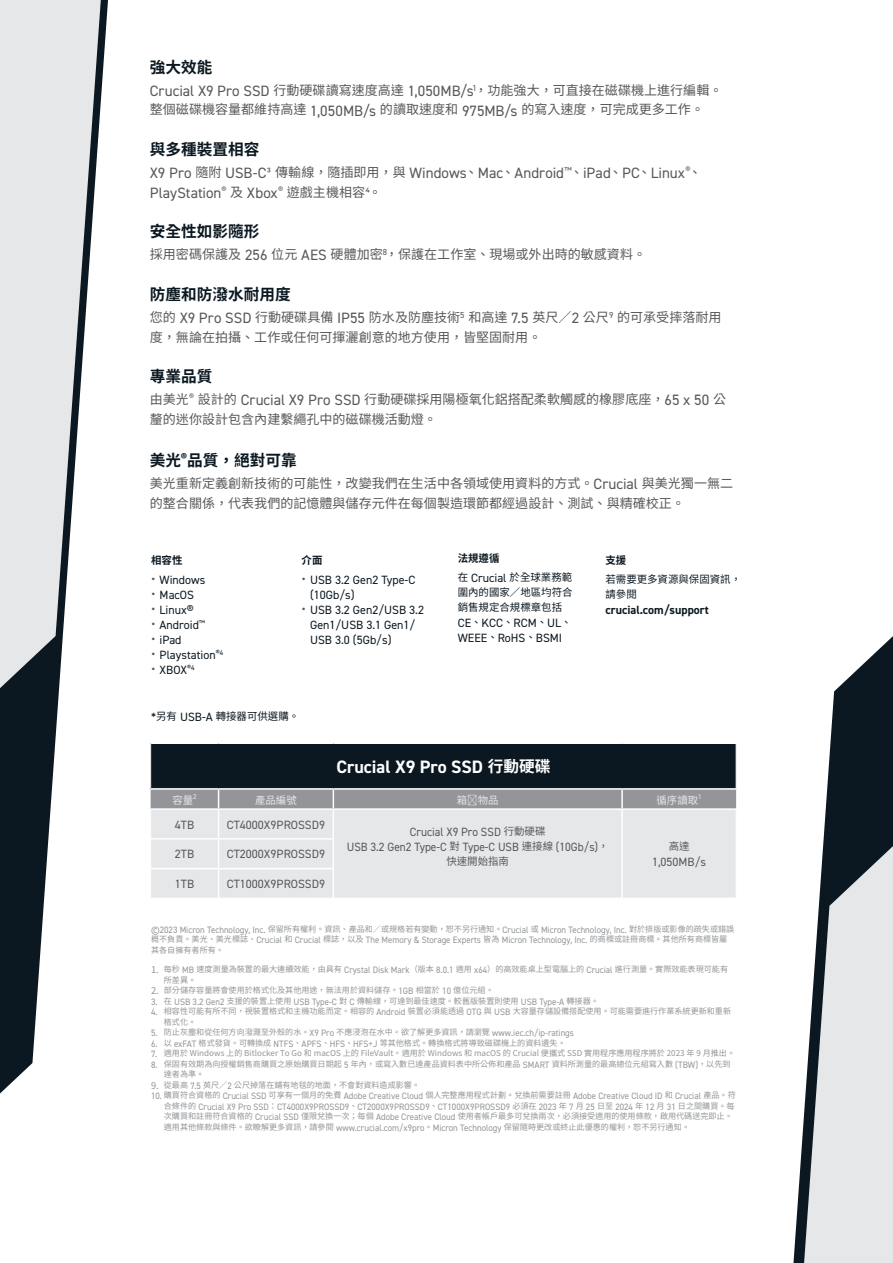
<style>
.page{position:relative;width:893px;height:1263px;background:#fff}
.page>*{position:absolute;margin:0;border:0;box-sizing:border-box;transform-origin:0 0}
.Table_Header{font:700 18px "DIN2014";color:#fff}
.bulleted_list_sml{font:700 15.6px "Noto Sans TC";color:#0b1821}
.bulleted_list_sml-2{font:15px/19.5px "DIN2014";color:#57585a}
.bulleted_list_sml-3{font:13.05px/19.5px "Noto Sans TC";color:#57585a}
.t1{font:12px/15px "DIN2014";color:#0b1821}
.none{font:12px "DIN2014";color:#57585a}
.none-2{font:12px "DIN2014";color:#57585a;scale:.95 1}
.t2{font:700 12px "DIN2014";color:#0b1821}
.t3{font:10.5px/15px "Noto Sans TC";color:#0b1821;text-align:justify}
.none-3{font:10.5px "Noto Sans TC";color:#e6e7e9}
.t4{font:700 10.5px "Noto Sans TC";color:#0b1821}
.none-4{font:10.5px "Noto Sans TC";color:#57585a}
.Legal{font:9.3px/10.5px "DIN2014";color:#939598;scale:.95 1}
.Legal-2{font:8.1px/10.5px "Noto Sans TC";color:#939598}
.s1{font-family:"DIN2014";font-size:15px}
.s2{font-family:"Noto Sans TC";font-size:13.05px}
.s3{font-size:15px;color:#57585a}
.s4{font-family:"DIN2014";font-size:12px}
.s5{font-family:"Noto Sans TC";font-size:10.5px}
.s6{font-family:"Noto Sans TC";font-size:15.6px}
.s7{font-family:"Noto Sans TC";font-size:8.1px}
.s8{font-size:9.3px}
.s9{font-family:"DIN2014";font-size:9.3px}
</style>
<div class="page">
<svg style="left:0;top:0;width:108px;height:1093px"></svg>
<svg style="left:0;top:0;width:101px;height:688px;fill:#e6e7e9"></svg>
<svg style="left:793px;top:636px;width:100px;height:627px"></svg>
<svg style="left:804px;top:846px;width:89px;height:417px;background:#c7cacd"></svg>
<div style="left:151px;top:743px;width:585px;height:46px;background:#0b1821"></div>
<hr style="left:736px;top:744px;width:1px;height:44px;background:#e6e7e9">
<hr style="left:150px;top:743px;width:69px;height:1px;background:#fff">
<hr style="left:219px;top:743px;width:114px;height:1px;background:#fff">
<hr style="left:333px;top:743px;width:289px;height:1px;background:#fff">
<hr style="left:622px;top:743px;width:114px;height:1px;background:#fff">
<hr style="left:150px;top:788px;width:69px;height:2px;background:#fff">
<hr style="left:219px;top:788px;width:114px;height:2px;background:#fff">
<hr style="left:333px;top:788px;width:289px;height:2px;background:#fff">
<hr style="left:622px;top:788px;width:114px;height:2px;background:#fff">
<svg style="left:150px;top:789px;width:587px;height:109px;background:#d8d9db"></svg>
<hr style="left:150px;top:808px;width:69px;height:2px;background:#fff">
<hr style="left:219px;top:808px;width:114px;height:2px;background:#fff">
<hr style="left:333px;top:808px;width:289px;height:2px;background:#fff">
<hr style="left:622px;top:808px;width:114px;height:2px;background:#fff">
<p class="bulleted_list_sml" style="left:150px;top:58px;width:64px">強大效能</p>
<p class="bulleted_list_sml-3" style="left:150px;top:81px;width:574px"><span class="s1">Crucial X9 Pro SSD</span> 行動硬碟讀寫速度高達 <span class="s1">1,050MB/s</span><sup>1</sup>，功能強大，可直接在磁碟機上進行編輯。整個磁碟機容量都維持高達 <span class="s1">1,050MB/s</span> 的讀取速度和 <span class="s1">975MB/s</span> 的寫入速度，可完成更多工作。</p>
<p class="bulleted_list_sml" style="left:150px;top:140px;width:111px">與多種裝置相容</p>
<p class="bulleted_list_sml-2" style="left:150px;top:163px;width:553px">X9 Pro <span class="s2">隨附</span> USB-C³ <span class="s2">傳輸線，隨插即用，與</span> Windows<span class="s2">、</span>Mac<span class="s2">、</span>Android<sup>™</sup><span class="s2">、</span>iPad<span class="s2">、</span>PC<span class="s2">、</span>Linux<sup>®</sup><span class="s2">、<br></span>PlayStation<sup>®</sup> <span class="s2">及</span> Xbox<sup>®</sup> <span class="s2">遊戲主機相容</span>⁴<span class="s2">。</span></p>
<p class="bulleted_list_sml" style="left:150px;top:223px;width:111px">安全性如影隨形</p>
<p class="bulleted_list_sml-3" style="left:150px;top:245px;width:498px">採用密碼保護及 <span class="s1">256</span> 位元 <span class="s1">AES</span> 硬體加密<sup>8</sup>，保護在工作室、現場或外出時的敏感資料。</p>
<p class="bulleted_list_sml" style="left:150px;top:285px;width:142px">防塵和防潑水耐用度</p>
<p class="bulleted_list_sml-3" style="left:150px;top:308px;width:573px">您的 <span class="s1">X9 Pro SSD</span> 行動硬碟具備 <span class="s1">IP55</span> 防水及防塵技術<sup>5</sup> 和高達 <span class="s1">7.5</span> 英尺／<span class="s1">2</span> 公尺<sup>9</sup> 的可承受摔落耐用度，無論在拍攝、工作或任何可揮灑創意的地方使用，皆堅固耐用。</p>
<p class="bulleted_list_sml" style="left:150px;top:368px;width:64px">專業品質</p>
<p class="bulleted_list_sml-3" style="left:150px;top:390px;width:578px">由美光<sup>®</sup> 設計的 <span class="s1">Crucial X9 Pro SSD</span> 行動硬碟採用陽極氧化鋁搭配柔軟觸感的橡膠底座，<span class="s1">65 x 50</span> 公釐的迷你設計包含內建繫繩孔中的磁碟機活動燈。</p>
<p class="bulleted_list_sml" style="left:150px;top:451px;width:148px">美光<sup>®</sup>品質，絕對可靠</p>
<p class="bulleted_list_sml-3" style="left:150px;top:474px;width:585px">美光重新定義創新技術的可能性，改變我們在生活中各領域使用資料的方式。<span class="s1">Crucial</span> 與美光獨一無二的整合關係，代表我們的記憶體與儲存元件在每個製造環節都經過設計、測試、與精確校正。</p>
<p class="t4" style="left:151px;top:554px;width:33px">相容性</p>
<p class="t1" style="left:151px;top:572px;width:56px"><span class="s3">•</span> Windows</p>
<p class="t1" style="left:151px;top:587px;width:44px"><span class="s3">•</span> MacOS</p>
<p class="t1" style="left:151px;top:602px;width:44px"><span class="s3">•</span> Linux®</p>
<p class="t1" style="left:151px;top:617px;width:56px"><span class="s3">•</span> Android<sup>™</sup></p>
<p class="t1" style="left:151px;top:632px;width:32px"><span class="s3">•</span> iPad</p>
<p class="t1" style="left:151px;top:647px;width:74px"><span class="s3">•</span> Playstation<sup>®4</sup></p>
<p class="t1" style="left:151px;top:662px;width:45px"><span class="s3">•</span> XBOX<sup>®4</sup></p>
<p class="t4" style="left:302px;top:554px;width:22px">介面</p>
<p class="t1" style="left:310px;top:572px;width:107px;text-indent:-9px"><span class="s3">•</span> USB 3.2 Gen2 Type-C (10Gb/s)</p>
<p class="t1" style="left:310px;top:602px;width:115px;text-indent:-9px"><span class="s3">•</span> USB 3.2 Gen2/USB 3.2<br>Gen1/USB 3.1 Gen1/<br>USB 3.0 (5Gb/s)</p>
<p class="t3" style="left:151px;top:708px;width:150px"><span class="s4">*</span>另有 <span class="s4">USB-A</span> 轉接器可供選購。</p>
<p class="t4" style="left:458px;top:552px;width:43px">法規遵循</p>
<p class="t3" style="left:458px;top:570px;width:116px">在 <span class="s4">Crucial</span> 於全球業務範圍內的國家／地區均符合銷售規定合規標章包括</p>
<p class="t1" style="left:458px;top:615px;width:115px">CE<span class="s5">、</span>KCC<span class="s5">、</span>RCM<span class="s5">、</span>UL<span class="s5">、<br></span>WEEE<span class="s5">、</span>RoHS<span class="s5">、</span>BSMI</p>
<p class="Table_Header" style="left:336px;top:755px;width:215px">Crucial X9 Pro SSD <span class="s6">行動硬碟</span></p>
<p class="t4" style="left:605px;top:554px;width:22px">支援</p>
<p class="t3" style="left:605px;top:572px;width:137px">若需要更多資源與保固資訊，請參閱</p>
<p class="t2" style="left:605px;top:602px;width:105px">crucial.com/support</p>
<p class="none-3" style="left:172px;top:794px;width:26px">容量<sup>2</sup></p>
<p class="none-3" style="left:255px;top:794px;width:43px">產品編號</p>
<p class="none-3" style="left:457px;top:794px;width:43px">箱内物品</p>
<p class="none-3" style="left:656px;top:794px;width:47px">循序讀取<sup>1</sup></p>
<p class="none" style="left:175px;top:817px;width:21px">4TB</p>
<p class="none" style="left:227px;top:817px;width:100px">CT4000X9PROSSD9</p>
<p class="none-2" style="left:410px;top:824px;width:144px">Crucial X9 Pro SSD <span class="s5">行動硬碟</span></p>
<p class="none-2" style="left:347px;top:839px;width:277px">USB 3.2 Gen2 Type-C <span class="s5">對</span> Type-C USB <span class="s5">連接線</span> (10Gb/s)<span class="s5">，</span></p>
<p class="none-4" style="left:446px;top:855px;width:64px">快速開始指南</p>
<p class="none-4" style="left:669px;top:840px;width:22px">高達</p>
<p class="none" style="left:652px;top:854px;width:56px">1,050MB/s</p>
<p class="none" style="left:175px;top:847px;width:21px">2TB</p>
<p class="none" style="left:227px;top:847px;width:100px">CT2000X9PROSSD9</p>
<p class="none" style="left:175px;top:876px;width:21px">1TB</p>
<p class="none" style="left:227px;top:876px;width:100px">CT1000X9PROSSD9</p>
<p class="Legal" style="left:151px;top:924px;width:615px">©2023 Micron Technology, Inc. <span class="s7">保留所有權利。資訊、產品和／或規格若有變動，恕不另行通知。</span>Crucial <span class="s7">或</span> Micron Technology, Inc. <span class="s7">對於排版或影像的疏失或錯誤概不負責。美光、美光標誌、</span>Crucial <span class="s7">和</span> Crucial <span class="s7">標誌，以及</span> The Memory &amp; Storage Experts <span class="s7">皆為</span> Micron Technology, Inc. <span class="s7">的商標或註冊商標。其他所有商標皆屬</span></p>
<p class="Legal-2" style="left:151px;top:945px;width:74px">其各自擁有者所有。</p>
<p class="Legal-2" style="left:164px;top:964px;width:566px;text-indent:-13px"><span class="s8">1.</span> 每秒 <span class="s9">MB</span> 速度測量為裝置的最大連續效能，由具有 <span class="s9">Crystal Disk Mark</span>（版本 <span class="s9">8.0.1</span> 適用 <span class="s9">x64</span>）的高效能桌上型電腦上的 <span class="s9">Crucial</span> 進行測量。實際效能表現可能有所差異。</p>
<p class="Legal-2" style="left:151px;top:985px;width:344px"><span class="s8">2.</span> 部分儲存容量將會使用於格式化及其他用途，無法用於資料儲存。<span class="s9">1GB</span> 相當於 <span class="s9">10</span> 億位元組。</p>
<p class="Legal-2" style="left:151px;top:996px;width:449px"><span class="s9">3.</span> 在 <span class="s9">USB 3.2 Gen2</span> 支援的裝置上使用 <span class="s9">USB Type-C</span> 對 <span class="s9">C</span> 傳輸線，可達到最佳速度。較舊版裝置則使用 <span class="s9">USB Type-A</span> 轉接器。</p>
<p class="Legal-2" style="left:164px;top:1006px;width:569px;text-indent:-13px"><span class="s9">4.</span> 相容性可能有所不同，視裝置格式和主機功能而定。相容的 <span class="s9">Android</span> 裝置必須能透過 <span class="s9">OTG</span> 與 <span class="s9">USB</span> 大容量存儲設備搭配使用。可能需要進行作業系統更新和重新格式化。</p>
<p class="Legal-2" style="left:151px;top:1027px;width:424px"><span class="s9">5.</span> 防止灰塵和從任何方向潑濺至外殼的水。<span class="s9">X9 Pro</span> 不應浸泡在水中。欲了解更多資訊，請瀏覽 <span class="s9">www.iec.ch/ip-ratings</span></p>
<p class="Legal-2" style="left:151px;top:1038px;width:416px"><span class="s9">6.</span> 以 <span class="s9">exFAT</span> 格式發貨。可轉換成 <span class="s9">NTFS</span>、<span class="s9">APFS</span>、<span class="s9">HFS</span>、<span class="s9">HFS+J</span> 等其他格式。轉換格式將導致磁碟機上的資料遺失。</p>
<p class="Legal-2" style="left:151px;top:1048px;width:585px"><span class="s9">7.</span> 適用於 Windows 上的 Bitlocker To Go 和 macOS 上的 FileVault。適用於 Windows 和 macOS 的 Crucial 便攜式 SSD 實用程序應用程序將於 2023 年 9 月推出。</p>
<p class="Legal-2" style="left:164px;top:1059px;width:568px;text-indent:-13px"><span class="s9">8.</span> 保固有效期為向授權銷售商購買之原始購買日期起 <span class="s9">5</span> 年內，或寫入數已達產品資料表中所公佈和產品 <span class="s9">SMART</span> 資料所測量的最高總位元組寫入數 <span class="s9">(TBW)</span>，以先到達者為準。</p>
<p class="Legal-2" style="left:151px;top:1080px;width:270px"><span class="s8">9.</span> 從最高 <span class="s9">7.5</span> 英尺／<span class="s9">2</span> 公尺掉落在鋪有地毯的地面，不會對資料造成影響。</p>
<p class="Legal" style="left:151px;top:1091px;width:617px;text-align:right">10. <span class="s7">購買符合資格的</span> Crucial SSD <span class="s7">可享有一個月的免費</span> Adobe Creative Cloud <span class="s7">個人完整應用程式計劃。兌換前需要註冊</span> Adobe Creative Cloud ID <span class="s7">和</span> Crucial <span class="s7">產品。符合條件的</span> Crucial X9 Pro SSD<span class="s7">：</span>CT4000X9PROSSD9<span class="s7">、</span>CT2000X9PROSSD9<span class="s7">、</span>CT1000X9PROSSD9 <span class="s7">必須在</span> 2023 <span class="s7">年</span> 7 <span class="s7">月</span> 25 <span class="s7">日至</span> 2024 <span class="s7">年</span> 12 <span class="s7">月</span> 31 <span class="s7">日之間購買。每</span></p>
<p class="Legal-2" style="left:164px;top:1111px;width:570px">次購買和註冊符合資格的 <span class="s9">Crucial SSD</span> 僅限兌換一次；每個 <span class="s9">Adobe Creative Cloud</span> 使用者帳戶最多可兌換兩次，必須接受適用的使用條款，啟用代碼送完即止。適用其他條款與條件。欲瞭解更多資訊，請參閱 <span class="s9">www.crucial.com/x9pro</span>。<span class="s9">Micron Technology</span> 保留隨時更改或終止此優惠的權利，恕不另行通知。</p>
</div>
